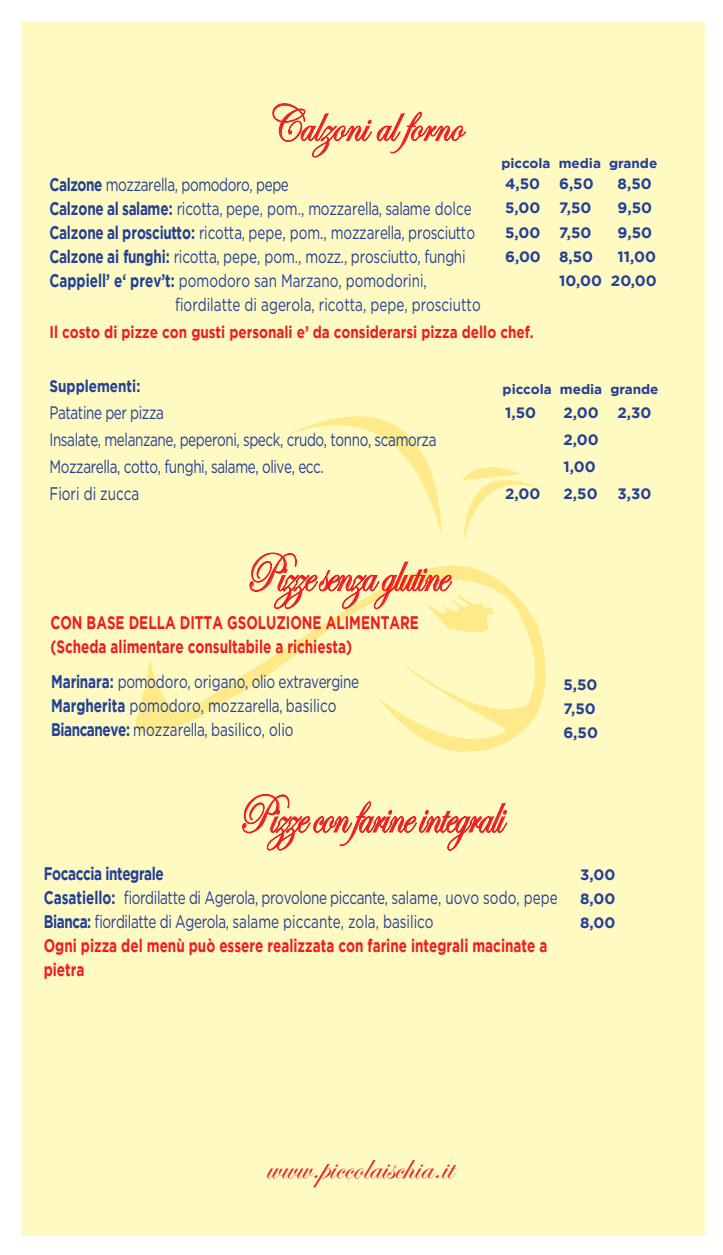
<style>
.page{position:relative;width:723px;height:1255px;background:#fff}
.page>*{position:absolute;margin:0;border:0;box-sizing:border-box;transform-origin:0 0}
.t1{font:56.4px "Edwardian Script ITC";letter-spacing:-.03em;color:#ee1d23;scale:.74 1}
.t2{font:52.5px "Edwardian Script ITC";color:#ee1d23;scale:.8 1}
.t3{font:36px "Edwardian Script ITC";color:#ee1d23}
.t4{font:18.15px/24px "Gotham";color:#223f99;scale:.74 1}
.t5{font:18.15px/27px "Gotham";letter-spacing:-.03em;color:#223f99;scale:.74 1}
.t6{font:700 18.15px/24px "Gotham";color:#ee1d23;scale:.74 1}
.t7{font:700 18.15px "Gotham";letter-spacing:-.03em;color:#223f99;scale:.74 1}
.t8{font:700 16.8px "Gotham";color:#ee1d23;scale:.8 1}
.t9{font:700 16.8px "Gotham";color:#223f99;scale:.8 1}
.t10{font:700 15px/24px "Gotham";color:#223f99}
.t11{font:700 13.5px "Gotham";color:#223f99}
.s1{font-weight:700}
.s2{font-weight:700;color:#ee1d23}
</style>
<div class="page">
<div style="left:21px;top:21px;width:684px;height:1214px;background:#fffac1"></div>
<svg style="left:135px;top:578px;width:411px;height:174px"></svg>
<svg style="left:462px;top:467px;width:92px;height:73px"></svg>
<svg style="left:250px;top:552px;width:245px;height:86px"></svg>
<svg style="left:255px;top:416px;width:187px;height:119px"></svg>
<svg style="left:272px;top:103px;width:194px;height:54px"></svg>
<svg style="left:242px;top:794px;width:265px;height:56px"></svg>
<h2 class="t2" style="left:266px;top:95px;width:247px">Calzoni al forno</h2>
<p class="t5" style="left:49px;top:171px;width:325px"><span class="s1">Calzone</span> mozzarella, pomodoro, pepe</p>
<p class="t4" style="left:49px;top:196px;width:572px"><span class="s1">Calzone al salame:</span> ricotta, pepe, pom., mozzarella, salame dolce</p>
<p class="t4" style="left:49px;top:220px;width:577px"><span class="s1">Calzone al prosciutto:</span> ricotta, pepe, pom., mozzarella, prosciutto</p>
<p class="t4" style="left:49px;top:244px;width:564px"><span class="s1">Calzone ai funghi:</span> ricotta, pepe, pom., mozz., prosciutto, funghi</p>
<p class="t4" style="left:50px;top:268px;width:511px"><span class="s1">Cappiell’ e‘ prev’t:</span> pomodoro san Marzano, pomodorini,</p>
<p class="t4" style="left:175px;top:292px;width:415px">fiordilatte di agerola, ricotta, pepe, prosciutto</p>
<p class="t8" style="left:49px;top:322px;width:607px">Il costo di pizze con gusti personali e’ da considerarsi pizza dello chef.</p>
<p class="t9" style="left:49px;top:376px;width:115px">Supplementi:</p>
<p class="t5" style="left:49px;top:399px;width:524px">Patatine per pizza<br>Insalate, melanzane, peperoni, speck, crudo, tonno, scamorza Mozzarella, cotto, funghi, salame, olive, ecc.<br>Fiori di zucca</p>
<p class="t11" style="left:501px;top:156px;width:157px">piccola media grande</p>
<p class="t10" style="left:505px;top:172px;width:37px">4,50</p>
<p class="t10" style="left:559px;top:172px;width:36px">6,50</p>
<p class="t10" style="left:617px;top:172px;width:36px">8,50</p>
<p class="t10" style="left:505px;top:196px;width:88px">5,00 7,50</p>
<p class="t10" style="left:617px;top:196px;width:36px">9,50</p>
<p class="t10" style="left:505px;top:220px;width:88px">5,00 7,50</p>
<p class="t10" style="left:617px;top:220px;width:36px">9,50</p>
<p class="t10" style="left:505px;top:244px;width:90px">6,00 8,50</p>
<p class="t10" style="left:559px;top:244px;width:99px;text-align:right">11,00<br>10,00 20,00</p>
<p class="t11" style="left:502px;top:381px;width:157px">piccola media grande</p>
<p class="t10" style="left:505px;top:400px;width:33px">1,50</p>
<p class="t10" style="left:563px;top:400px;width:37px">2,00</p>
<p class="t10" style="left:617px;top:400px;width:35px">2,30</p>
<p class="t10" style="left:563px;top:425px;width:37px;line-height:27px">2,00<br>1,00</p>
<p class="t10" style="left:505px;top:481px;width:37px">2,00</p>
<p class="t10" style="left:563px;top:481px;width:36px">2,50</p>
<p class="t10" style="left:617px;top:481px;width:35px">3,30</p>
<h1 class="t1" style="left:245px;top:542px;width:275px">Pizze senza glutine</h1>
<p class="t6" style="left:50px;top:610px;width:499px">CON BASE DELLA DITTA GSOLUZIONE ALIMENTARE (Scheda alimentare consultabile a richiesta)</p>
<p class="t4" style="left:51px;top:669px;width:418px"><span class="s1">Marinara:</span> pomodoro, origano, olio extravergine<br><span class="s1">Margherita</span> pomodoro, mozzarella, basilico<br><span class="s1">Biancaneve:</span> mozzarella, basilico, olio</p>
<p class="t10" style="left:563px;top:672px;width:36px">5,50<br>7,50<br>6,50</p>
<h1 class="t1" style="left:238px;top:783px;width:360px">Pizze con farine integrali</h1>
<p class="t7" style="left:44px;top:862px;width:164px">Focaccia integrale</p>
<p class="t10" style="left:580px;top:862px;width:37px">3,00</p>
<p class="t5" style="left:44px;top:884px;width:696px;line-height:24px"><span class="s1">Casatiello:</span> fiordilatte di Agerola, provolone piccante, salame, uovo sodo, pepe <span class="s1">Bianca:</span> fiordilatte di Agerola, salame piccante, zola, basilico<br><span class="s2">Ogni pizza del menù può essere realizzata con farine integrali macinate a pietra</span></p>
<p class="t10" style="left:580px;top:886px;width:37px">8,00<br>8,00</p>
<h3 class="t3" style="left:266px;top:1147px;width:188px">www.piccolaischia.it</h3>
</div>
